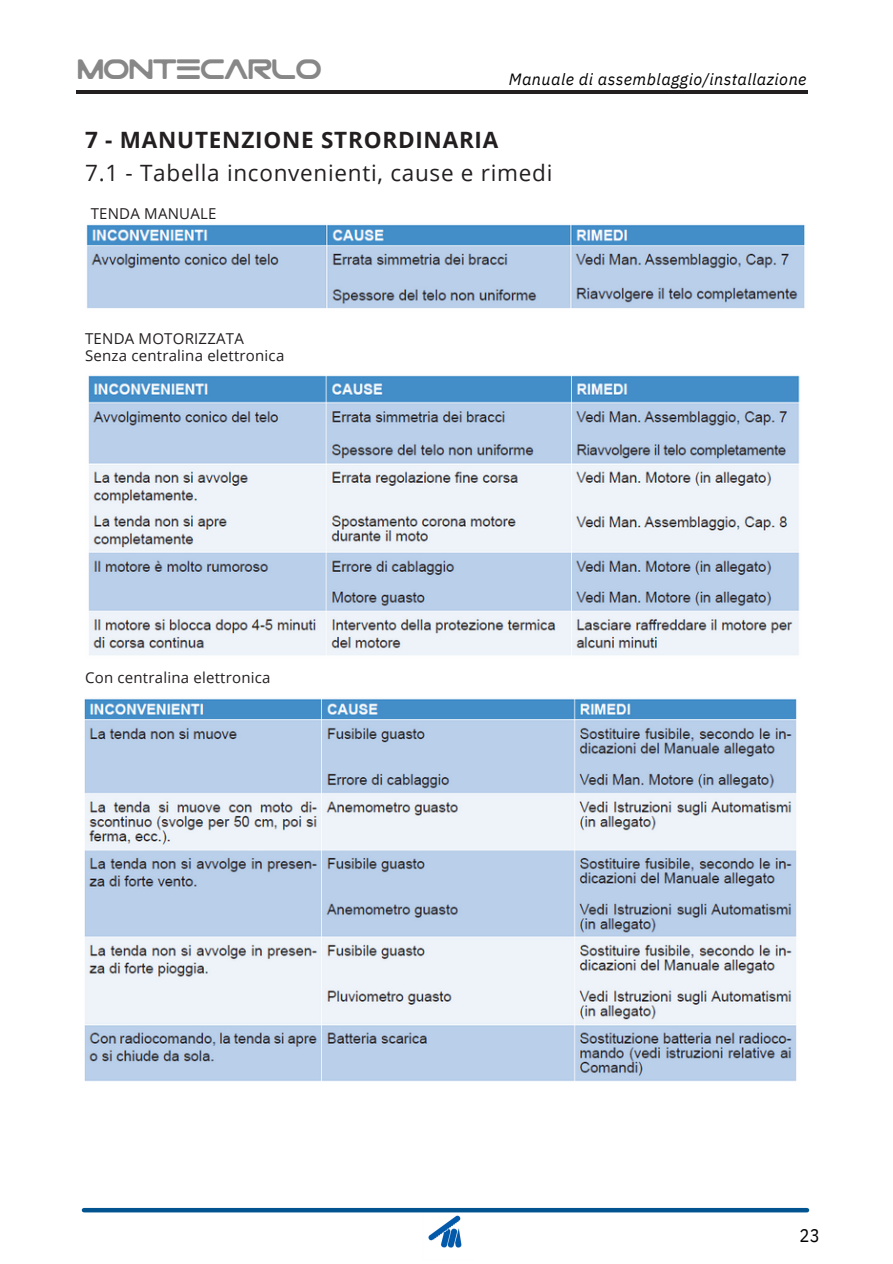
<style>
.page{position:relative;width:893px;height:1264px;background:#fff}
.page>*{position:absolute;margin:0;border:0;box-sizing:border-box;transform-origin:0 0}
.t1{font:27.9px "Gtek Technology";letter-spacing:-.01em;color:#878787}
.t2{font:22.5px "Open Sans";letter-spacing:.03em;color:#231f20}
.t3{font:700 22.5px "Open Sans";letter-spacing:.035em;color:#231f20}
.t4{font:18.45px "IBM Plex Sans Cond";color:#000}
.t5{font:italic 16.2px "IBM Plex Sans";letter-spacing:.03em;color:#000}
.t6{font:15px "Open Sans";letter-spacing:.015em;color:#231f20}
</style>
<div class="page">
<hr style="left:77px;top:90px;width:731px;height:3px;background:#231f20">
<img style="left:86px;top:224px;width:719px;height:85px">
<img style="left:88px;top:375px;width:712px;height:280px">
<img style="left:84px;top:698px;width:713px;height:383px">
<img style="left:419px;top:1212px;width:54px;height:36px">
<div style="left:84px;top:1207px;width:723px;height:5px;background:#015490"></div>
<p class="t1" style="left:78px;top:59px;width:245px">MONTECARLO</p>
<p class="t5" style="left:509px;top:68px;width:299px">Manuale di assemblaggio/installazione</p>
<h3 class="t3" style="left:85px;top:124px;width:415px">7 - MANUTENZIONE STRORDINARIA</h3>
<h4 class="t2" style="left:85px;top:157px;width:469px">7.1 - Tabella inconvenienti, cause e rimedi</h4>
<p class="t6" style="left:91px;top:203px;width:127px">TENDA MANUALE</p>
<p class="t6" style="left:85px;top:328px;width:160px">TENDA MOTORIZZATA</p>
<p class="t6" style="left:85px;top:345px;width:201px">Senza centralina elettronica</p>
<p class="t6" style="left:85px;top:667px;width:187px">Con centralina elettronica</p>
<p class="t4" style="left:799px;top:1223px;width:22px">23</p>
</div>
